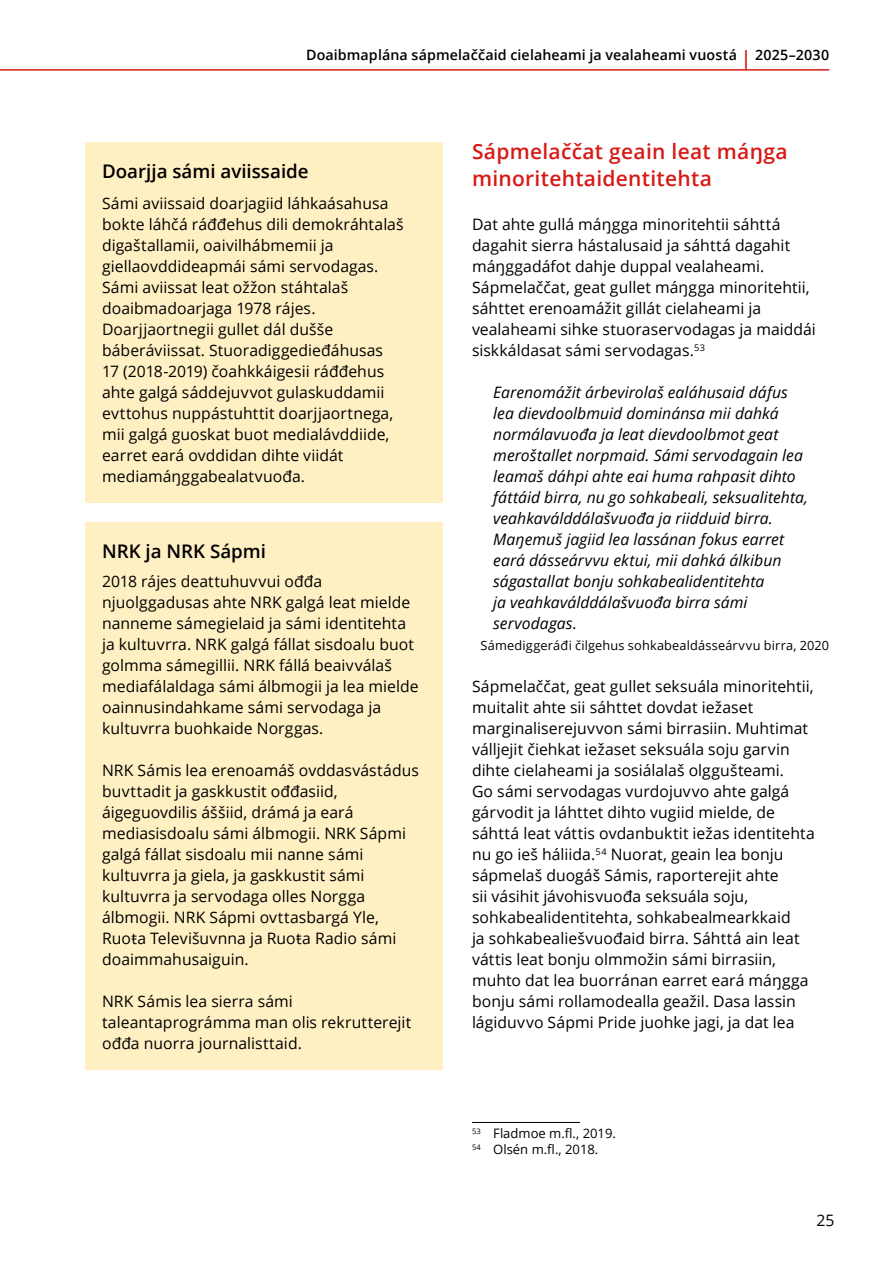
<style>
.page{position:relative;width:893px;height:1263px;background:#fff}
.page>*{position:absolute;margin:0;border:0;box-sizing:border-box;transform-origin:0 0}
.UnOverskrift_2{font:600 21px/27px "Open Sans";letter-spacing:.015em;color:#d61b16}
.Avsnitt-tittel_BOKS{font:600 18.75px "Open Sans";color:#000}
.Normal_BOKS{font:15.75px/21px "Open Sans";color:#000}
.blokksit{font:italic 15.75px/21px "Open Sans";color:#000}
.t1{font:600 14.25px "Open Sans";letter-spacing:.005em;color:#000}
.Fotnotetekst{font:13.05px "Open Sans";color:#000}
.Kilde{font:12.75px "Open Sans";letter-spacing:.01em;color:#000}
.s1{font-size:19.5px;color:#d61b16}
</style>
<div class="page">
<div style="left:85px;top:142px;width:357px;height:62px;background:#fff0c4"></div>
<div style="left:85px;top:184px;width:357px;height:319px;background:#fff0c4"></div>
<div style="left:85px;top:522px;width:357px;height:61px;background:#fff0c4"></div>
<div style="left:85px;top:562px;width:357px;height:193px;background:#fff0c4"></div>
<div style="left:85px;top:751px;width:357px;height:235px;background:#fff0c4"></div>
<div style="left:85px;top:982px;width:357px;height:88px;background:#fff0c4"></div>
<hr style="left:472px;top:1122px;width:108px;height:1px;background:#000">
<hr style="left:0;top:69px;width:829px;height:2px;background:#d61b16">
<p class="t1" style="left:306px;top:46px;width:525px">Doaibmaplána sápmelaččaid cielaheami ja vealaheami vuostá <span class="s1">|</span> 2025–2030</p>
<p class="Avsnitt-tittel_BOKS" style="left:102px;top:159px;width:208px">Doarjja sámi aviissaide</p>
<p class="Normal_BOKS" style="left:102px;top:192px;width:303px">Sámi aviissaid doarjagiid láhkaásahusa bokte láhčá ráđđehus dili demokráhtalaš digaštallamii, oaivilhábmemii ja giellaovddideapmái sámi servodagas.<br>Sámi aviissat leat ožžon stáhtalaš doaibmadoarjaga 1978 rájes.<br>Doarjjaortnegii gullet dál dušše báberáviissat. Stuoradiggedieđáhusas 17 (2018-2019) čoahkkáigesii ráđđehus ahte galgá sáddejuvvot gulaskuddamii evttohus nuppástuhttit doarjjaortnega, mii galgá guoskat buot medialávddiide, earret eará ovddidan dihte viidát mediamáŋggabealatvuođa.</p>
<p class="Avsnitt-tittel_BOKS" style="left:102px;top:538px;width:166px">NRK ja NRK Sápmi</p>
<p class="Normal_BOKS" style="left:102px;top:570px;width:318px">2018 rájes deattuhuvvui ođđa njuolggadusas ahte NRK galgá leat mielde nanneme sámegielaid ja sámi identitehta ja kultuvrra. NRK galgá fállat sisdoalu buot golmma sámegillii. NRK fállá beaivválaš mediafálaldaga sámi álbmogii ja lea mielde oainnusindahkame sámi servodaga ja kultuvrra buohkaide Norggas.</p>
<p class="Normal_BOKS" style="left:102px;top:759px;width:318px">NRK Sámis lea erenoamáš ovddasvástádus buvttadit ja gaskkustit ođđasiid, áigeguovdilis áššiid, drámá ja eará mediasisdoalu sámi álbmogii. NRK Sápmi galgá fállat sisdoalu mii nanne sámi kultuvrra ja giela, ja gaskkustit sámi kultuvrra ja servodaga olles Norgga álbmogii. NRK Sápmi ovttasbargá Yle, Ruoŧa Televišuvnna ja Ruoŧa Radio sámi doaimmahusaiguin.</p>
<p class="Normal_BOKS" style="left:102px;top:990px;width:311px">NRK Sámis lea sierra sámi taleantaprográmma man olis rekrutterejit ođđa nuorra journalisttaid.</p>
<h3 class="UnOverskrift_2" style="left:472px;top:137px;width:317px">Sápmelaččat geain leat máŋga minoritehtaidentitehta</h3>
<p class="Normal_BOKS" style="left:472px;top:213px;width:345px">Dat ahte gullá máŋgga minoritehtii sáhttá dagahit sierra hástalusaid ja sáhttá dagahit máŋggadáfot dahje duppal vealaheami.<br>Sápmelaččat, geat gullet máŋgga minoritehtii, sáhttet erenoamážit gillát cielaheami ja vealaheami sihke stuoraservodagas ja maiddái siskkáldasat sámi servodagas.<sup>53</sup></p>
<p class="blokksit" style="left:493px;top:381px;width:316px">Earenomážit árbevirolaš ealáhusaid dáfus lea dievdoolbmuid dominánsa mii dahká normálavuođa ja leat dievdoolbmot geat meroštallet norpmaid. Sámi servodagain lea leamaš dáhpi ahte eai huma rahpasit dihto fáttáid birra, nu go sohkabeali, seksualitehta, veahkaválddálašvuođa ja riidduid birra.<br>Maŋemuš jagiid lea lassánan fokus earret eará dásseárvvu ektui, mii dahká álkibun ságastallat bonju sohkabealidentitehta<br>ja veahkaválddálašvuođa birra sámi servodagas.</p>
<p class="Kilde" style="left:481px;top:636px;width:350px">Sámediggeráđi čilgehus sohkabealdásseárvvu birra, 2020</p>
<p class="Normal_BOKS" style="left:472px;top:675px;width:344px">Sápmelaččat, geat gullet seksuála minoritehtii, muitalit ahte sii sáhttet dovdat iežaset marginaliserejuvvon sámi birrasiin. Muhtimat válljejit čiehkat iežaset seksuála soju garvin dihte cielaheami ja sosiálalaš olggušteami.<br>Go sámi servodagas vurdojuvvo ahte galgá gárvodit ja láhttet dihto vugiid mielde, de sáhttá leat váttis ovdanbuktit iežas identitehta nu go ieš háliida.<sup>54</sup> Nuorat, geain lea bonju sápmelaš duogáš Sámis, raporterejit ahte<br>sii vásihit jávohisvuođa seksuála soju, sohkabealidentitehta, sohkabealmearkkaid<br>ja sohkabealiešvuođaid birra. Sáhttá ain leat váttis leat bonju olmmožin sámi birrasiin, muhto dat lea buorránan earret eará máŋgga bonju sámi rollamodealla geažil. Dasa lassin lágiduvvo Sápmi Pride juohke jagi, ja dat lea</p>
<p class="Fotnotetekst" style="left:472px;top:1124px;width:146px"><sup>53</sup> Fladmoe m.fl., 2019.</p>
<p class="Fotnotetekst" style="left:472px;top:1140px;width:128px"><sup>54</sup> Olsén m.fl., 2018.</p>
<p class="Normal_BOKS" style="left:816px;top:1209px;width:20px">25</p>
</div>
